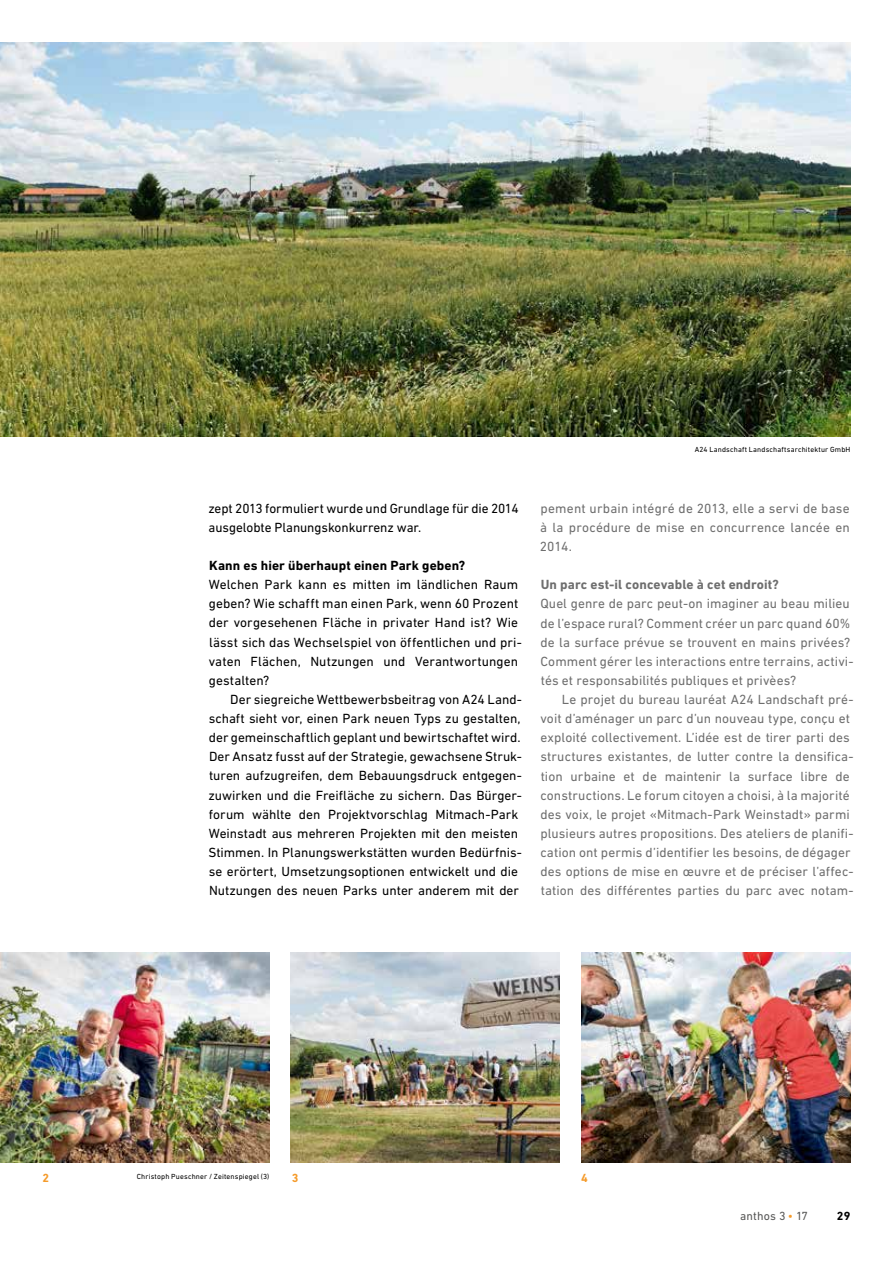
<style>
.page{position:relative;width:893px;height:1263px;background:#fff}
.page>*{position:absolute;margin:0;border:0;box-sizing:border-box;transform-origin:0 0}
.t1{font:13.5px/19.2px "DIN Next LT Pro";letter-spacing:.005em;color:#6e6e6e}
.t2{font:13.5px/19.2px "DIN Next LT Pro";color:#000}
.t3{font:700 13.5px "DIN Next LT Pro";letter-spacing:.01em;color:#000}
.t4{font:700 13.5px "DIN Next LT Pro";letter-spacing:.01em;color:#6e6e6e}
.t5{font:12px "DIN Next LT Pro";letter-spacing:.01em;color:#565655}
.t6{font:700 12px "DIN Next LT Pro";color:#f59b2b}
.t7{font:700 12px "DIN Next LT Pro";color:#000}
.t8{font:7.5px "DIN Next LT Pro";letter-spacing:.02em;color:#000}
.s1{color:#f59b2b}
</style>
<div class="page">
<img style="left:0;top:43px;width:850px;height:393px">
<img style="left:0;top:952px;width:269px;height:211px">
<img style="left:291px;top:952px;width:269px;height:211px">
<img style="left:581px;top:952px;width:269px;height:211px">
<p class="t8" style="left:695px;top:445px;width:157px">A24 Landschaft Landschaftsarchitektur GmbH</p>
<p class="t2" style="left:208px;top:498px;width:312px">zept 2013 formuliert wurde und Grundlage für die 2014 ausgelobte Planungskonkurrenz war.</p>
<p class="t3" style="left:209px;top:557px;width:257px">Kann es hier überhaupt einen Park geben?</p>
<p class="t2" style="left:209px;top:575px;width:315px">Welchen Park kann es mitten im ländlichen Raum geben? Wie schafft man einen Park, wenn 60 Prozent der vorgesehenen Fläche in privater Hand ist? Wie lässt sich das Wechselspiel von öffentlichen und pri&shy;vaten Flächen, Nutzungen und Verantwortungen gestalten?</p>
<p class="t2" style="left:208px;top:690px;width:315px;text-indent:22px">Der siegreiche Wettbewerbsbeitrag von A24 Land&shy;schaft sieht vor, einen Park neuen Typs zu gestalten, der gemeinschaftlich geplant und bewirtschaftet wird.<br>Der Ansatz fusst auf der Strategie, gewachsene Struk&shy;turen aufzugreifen, dem Bebauungsdruck entgegen&shy;zuwirken und die Freifläche zu sichern. Das Bürger&shy;forum wählte den Projektvorschlag Mitmach-Park Weinstadt aus mehreren Projekten mit den meisten Stimmen. In Planungswerkstätten wurden Bedürfnis&shy;se erörtert, Umsetzungsoptionen entwickelt und die Nutzungen des neuen Parks unter anderem mit der</p>
<p class="t1" style="left:540px;top:498px;width:312px;text-align:justify">pement urbain intégré de 2013, elle a servi de base à la procédure de mise en concurrence lancée en 2014.</p>
<p class="t4" style="left:541px;top:577px;width:240px">Un parc est-il concevable à cet endroit?</p>
<p class="t1" style="left:540px;top:594px;width:315px">Quel genre de parc peut-on imaginer au beau milieu de l’espace rural? Comment créer un parc quand 60% de la surface prévue se trouvent en mains privées?<br>Comment gérer les interactions entre terrains, activi&shy;tés et responsabilités publiques et privèes?</p>
<p class="t1" style="left:540px;top:690px;width:315px;text-indent:22px">Le projet du bureau lauréat A24 Landschaft pré&shy;voit d’aménager un parc d’un nouveau type, conçu et exploité collectivement. L’idée est de tirer parti des structures existantes, de lutter contre la densifica&shy;tion urbaine et de maintenir la surface libre de constructions. Le forum citoyen a choisi, à la majorité des voix, le projet «Mitmach-Park Weinstadt» parmi plusieurs autres propositions. Des ateliers de planifi&shy;cation ont permis d’identifier les besoins, de dégager des options de mise en œuvre et de préciser l’affec&shy;tation des différentes parties du parc avec notam-</p>
<p class="t6" style="left:43px;top:1171px;width:8px">2</p>
<p class="t8" style="left:137px;top:1172px;width:134px">Christoph Pueschner / Zeitenspiegel (3)</p>
<p class="t6" style="left:292px;top:1171px;width:8px">3</p>
<p class="t6" style="left:581px;top:1171px;width:8px">4</p>
<p class="t5" style="left:740px;top:1209px;width:69px">anthos 3 <span class="s1">•</span> 17</p>
<p class="t7" style="left:837px;top:1209px;width:15px">29</p>
</div>
